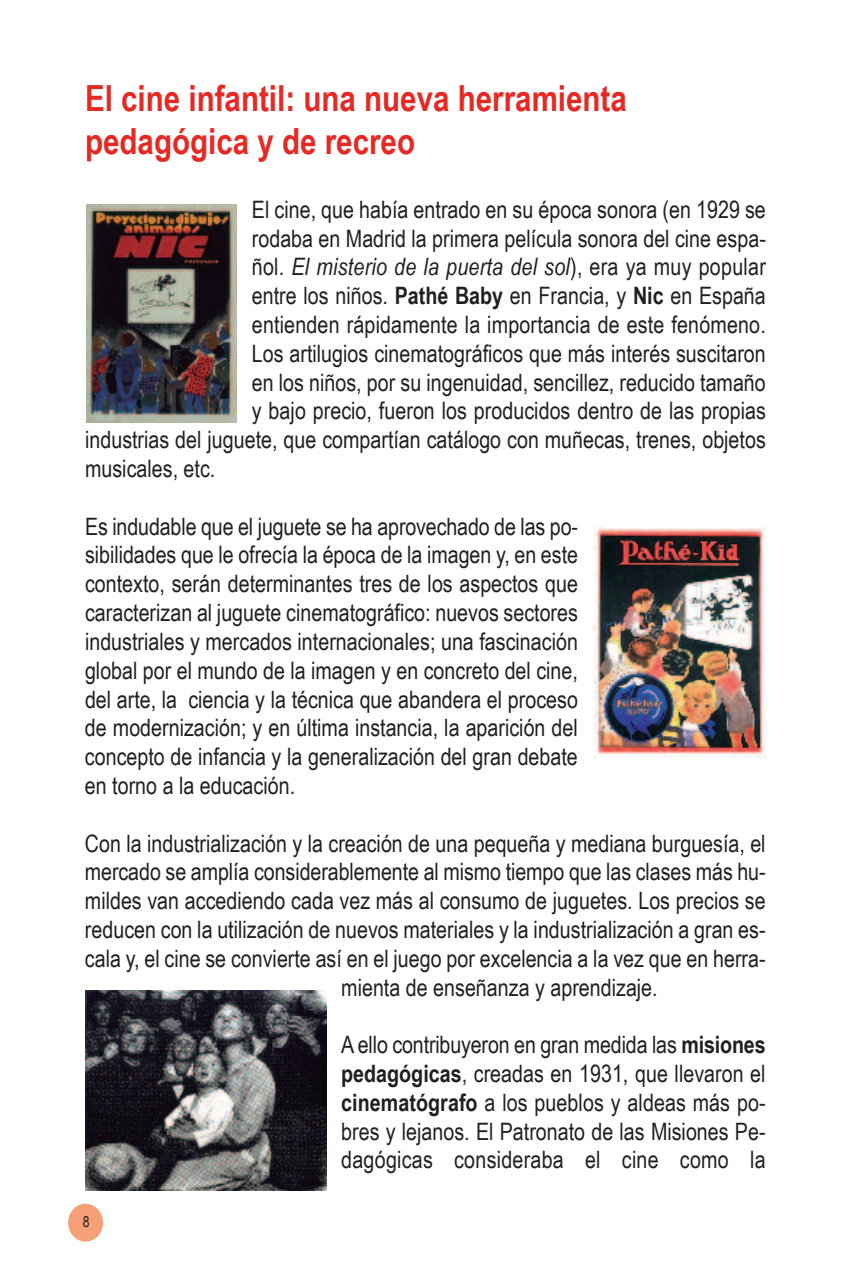
<style>
.page{position:relative;width:851px;height:1276px;background:#fff}
.page>*{position:absolute;margin:0;border:0;box-sizing:border-box;transform-origin:0 0}
.t1{font:700 36px/43.2px "Arial Narrow";color:#e72924}
.t2{font:24px/28.8px "Arial Narrow";color:#231f20;text-align:justify}
.t3{font:italic 24px "Arial Narrow";letter-spacing:.01em;color:#231f20}
.t4{font:15px "Arial Narrow";color:#231f20}
.s1{font-style:normal}
.s2{font-weight:700}
</style>
<div class="page">
<div style="left:68px;top:1203px;width:35px;height:38px;background:#f5a077;border-radius:50%"></div>
<img style="left:85px;top:990px;width:241px;height:201px">
<img style="left:87px;top:204px;width:150px;height:218px">
<img style="left:593px;top:527px;width:172px;height:230px">
<h1 class="t1" style="left:85px;top:77px;width:543px">El cine infantil: una nueva herramienta pedagógica y de recreo</h1>
<p class="t2" style="left:252px;top:195px;width:515px">El cine, que había entrado en su época sonora (en 1929 se</p>
<p class="t2" style="left:252px;top:223px;width:515px">rodaba en Madrid la primera película sonora del cine espa-</p>
<p class="t3" style="left:252px;top:253px;width:515px"><span class="s1">ñol.</span> El misterio de la puerta del sol<span class="s1">), era ya muy popular</span></p>
<p class="t2" style="left:252px;top:281px;width:515px">entre los niños. <span class="s2">Pathé Baby</span> en Francia, y <span class="s2">Nic</span> en España</p>
<p class="t2" style="left:252px;top:310px;width:515px">entienden rápidamente la importancia de este fenómeno.</p>
<p class="t2" style="left:252px;top:339px;width:515px">Los artilugios cinematográficos que más interés suscitaron</p>
<p class="t2" style="left:252px;top:367px;width:515px">en los niños, por su ingenuidad, sencillez, reducido tamaño</p>
<p class="t2" style="left:252px;top:396px;width:515px">y bajo precio, fueron los producidos dentro de las propias</p>
<p class="t2" style="left:85px;top:425px;width:682px">industrias del juguete, que compartían catálogo con muñecas, trenes, objetos</p>
<p class="t2" style="left:85px;top:454px;width:132px">musicales, etc.</p>
<p class="t2" style="left:85px;top:511px;width:494px">Es indudable que el juguete se ha aprovechado de las po&shy;sibilidades que le ofrecía la época de la imagen y, en este contexto, serán determinantes tres de los aspectos que caracterizan al juguete cinematográfico: nuevos sectores industriales y mercados internacionales; una fascinación global por el mundo de la imagen y en concreto del cine, del arte, la ciencia y la técnica que abandera el proceso de modernización; y en última instancia, la aparición del concepto de infancia y la generalización del gran debate en torno a la educación.</p>
<p class="t2" style="left:85px;top:828px;width:682px">Con la industrialización y la creación de una pequeña y mediana burguesía, el</p>
<p class="t2" style="left:85px;top:857px;width:682px">mercado se amplía considerablemente al mismo tiempo que las clases más hu-</p>
<p class="t2" style="left:85px;top:886px;width:682px">mildes van accediendo cada vez más al consumo de juguetes. Los precios se</p>
<p class="t2" style="left:85px;top:915px;width:682px">reducen con la utilización de nuevos materiales y la industrialización a gran es-</p>
<p class="t2" style="left:85px;top:943px;width:682px">cala y, el cine se convierte así en el juego por excelencia a la vez que en herra-</p>
<p class="t2" style="left:341px;top:972px;width:318px">mienta de enseñanza y aprendizaje.</p>
<p class="t2" style="left:341px;top:1030px;width:426px">A ello contribuyeron en gran medida las <span class="s2">misiones pedagógicas</span>, creadas en 1931, que llevaron el <span class="s2">cinematógrafo</span> a los pueblos y aldeas más po&shy;bres y lejanos. El Patronato de las Misiones Pe&shy;dagógicas consideraba el cine como la</p>
<p class="t4" style="left:83px;top:1213px;width:8px">8</p>
</div>
